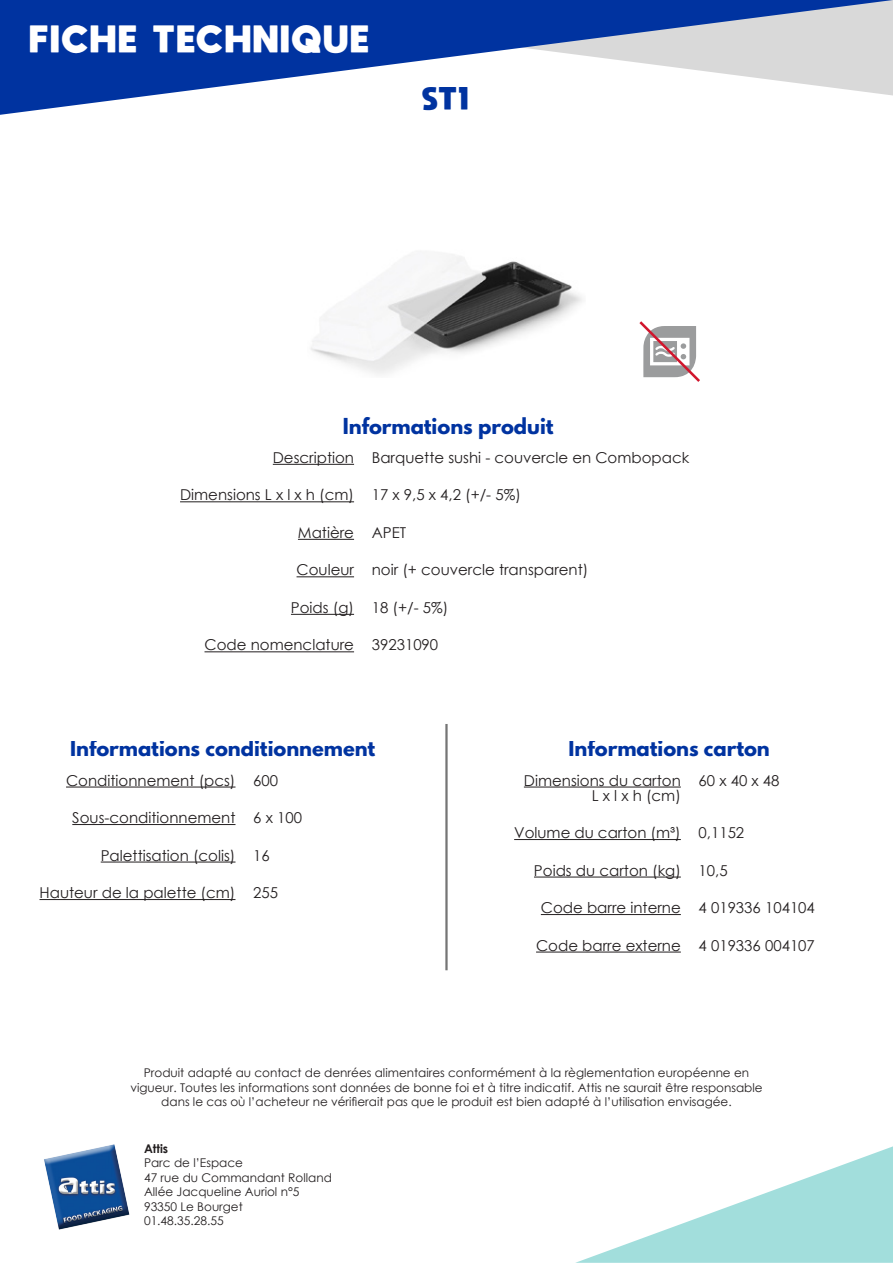
<style>
.page{position:relative;width:893px;height:1263px;background:#fff}
.page>*{position:absolute;margin:0;border:0;box-sizing:border-box;transform-origin:0 0}
.t1{font:800 27px "moon get";letter-spacing:.1em;color:#fff}
.t2{font:800 22.5px "moon get";color:#0033a0}
.t3{font:700 19.5px "League Spartan";color:#0033a0}
.t4{font:15px "Century Gothic";color:#231f20}
.t5{font:12px/14.4px "Century Gothic";color:#231f20;text-align:center}
.t6{font:700 12px "Century Gothic";color:#231f20}
</style>
<div class="page">
<svg style="left:0;top:0;width:893px;height:115px"></svg>
<svg style="left:575px;top:1146px;width:318px;height:117px"></svg>
<hr style="left:273px;top:464px;width:81px;height:1px;background:#231f20">
<hr style="left:180px;top:501px;width:174px;height:1px;background:#231f20">
<hr style="left:298px;top:539px;width:56px;height:1px;background:#231f20">
<hr style="left:297px;top:576px;width:57px;height:1px;background:#231f20">
<hr style="left:291px;top:614px;width:63px;height:1px;background:#231f20">
<hr style="left:204px;top:651px;width:150px;height:1px;background:#231f20">
<img style="left:44px;top:1144px;width:86px;height:85px">
<hr style="left:524px;top:787px;width:157px;height:1px;background:#231f20">
<hr style="left:514px;top:839px;width:167px;height:1px;background:#231f20">
<hr style="left:534px;top:877px;width:147px;height:1px;background:#231f20">
<hr style="left:541px;top:914px;width:140px;height:1px;background:#231f20">
<hr style="left:536px;top:952px;width:145px;height:1px;background:#231f20">
<hr style="left:66px;top:787px;width:169px;height:1px;background:#231f20">
<hr style="left:72px;top:824px;width:163px;height:1px;background:#231f20">
<hr style="left:101px;top:862px;width:134px;height:1px;background:#231f20">
<hr style="left:40px;top:899px;width:195px;height:1px;background:#231f20">
<hr style="left:445px;top:724px;width:3px;height:246px;background:#757575">
<svg style="left:639px;top:321px;width:61px;height:61px"></svg>
<img style="left:311px;top:254px;width:271px;height:120px">
<p class="t1" style="left:30px;top:22px;width:340px">FICHE TECHNIQUE</p>
<p class="t2" style="left:422px;top:84px;width:47px">ST1</p>
<p class="t3" style="left:343px;top:410px;width:212px">Informations produit</p>
<p class="t4" style="left:273px;top:447px;width:83px">Description</p>
<p class="t4" style="left:180px;top:484px;width:176px">Dimensions L x l x h (cm)</p>
<p class="t4" style="left:298px;top:522px;width:58px">Matière</p>
<p class="t4" style="left:297px;top:559px;width:59px">Couleur</p>
<p class="t4" style="left:291px;top:597px;width:65px">Poids (g)</p>
<p class="t4" style="left:204px;top:634px;width:151px">Code nomenclature</p>
<p class="t4" style="left:372px;top:447px;width:319px">Barquette sushi - couvercle en Combopack</p>
<p class="t4" style="left:372px;top:484px;width:151px">17 x 9,5 x 4,2 (+/- 5%)</p>
<p class="t4" style="left:372px;top:522px;width:36px">APET</p>
<p class="t4" style="left:372px;top:559px;width:218px">noir (+ couvercle transparent)</p>
<p class="t4" style="left:372px;top:597px;width:78px">18 (+/- 5%)</p>
<p class="t4" style="left:372px;top:634px;width:68px">39231090</p>
<p class="t3" style="left:70px;top:733px;width:307px">Informations conditionnement</p>
<p class="t4" style="left:66px;top:770px;width:171px">Conditionnement (pcs)</p>
<p class="t4" style="left:72px;top:807px;width:165px">Sous-conditionnement</p>
<p class="t4" style="left:101px;top:845px;width:136px">Palettisation (colis)</p>
<p class="t4" style="left:40px;top:882px;width:197px">Hauteur de la palette (cm)</p>
<p class="t4" style="left:253px;top:770px;width:26px">600</p>
<p class="t4" style="left:253px;top:807px;width:50px">6 x 100</p>
<p class="t4" style="left:253px;top:845px;width:18px">16</p>
<p class="t4" style="left:253px;top:882px;width:26px">255</p>
<p class="t3" style="left:569px;top:733px;width:203px">Informations carton</p>
<p class="t4" style="left:524px;top:770px;width:158px">Dimensions du carton</p>
<p class="t4" style="left:592px;top:785px;width:91px">L x l x h (cm)</p>
<p class="t4" style="left:514px;top:822px;width:168px">Volume du carton (m³)</p>
<p class="t4" style="left:534px;top:860px;width:148px">Poids du carton (kg)</p>
<p class="t4" style="left:541px;top:897px;width:142px">Code barre interne</p>
<p class="t4" style="left:536px;top:935px;width:146px">Code barre externe</p>
<p class="t4" style="left:699px;top:770px;width:82px">60 x 40 x 48</p>
<p class="t4" style="left:699px;top:822px;width:47px">0,1152</p>
<p class="t4" style="left:699px;top:860px;width:31px">10,5</p>
<p class="t4" style="left:699px;top:897px;width:118px">4 019336 104104</p>
<p class="t4" style="left:699px;top:935px;width:118px">4 019336 004107</p>
<p class="t5" style="left:130px;top:1065px;width:634px">Produit adapté au contact de denrées alimentaires conformément à la règlementation européenne en vigueur. Toutes les informations sont données de bonne foi et à titre indicatif. Attis ne saurait être responsable dans le cas où l’acheteur ne vérifierait pas que le produit est bien adapté à l’utilisation envisagée.</p>
<p class="t6" style="left:144px;top:1139px;width:26px">Attis</p>
<p class="t5" style="left:144px;top:1155px;width:100px">Parc de l’Espace</p>
<p class="t5" style="left:144px;top:1170px;width:189px">47 rue du Commandant Rolland</p>
<p class="t5" style="left:144px;top:1184px;width:157px">Allée Jacqueline Auriol n°5</p>
<p class="t5" style="left:144px;top:1199px;width:100px">93350 Le Bourget</p>
<p class="t5" style="left:144px;top:1213px;width:81px">01.48.35.28.55</p>
</div>
